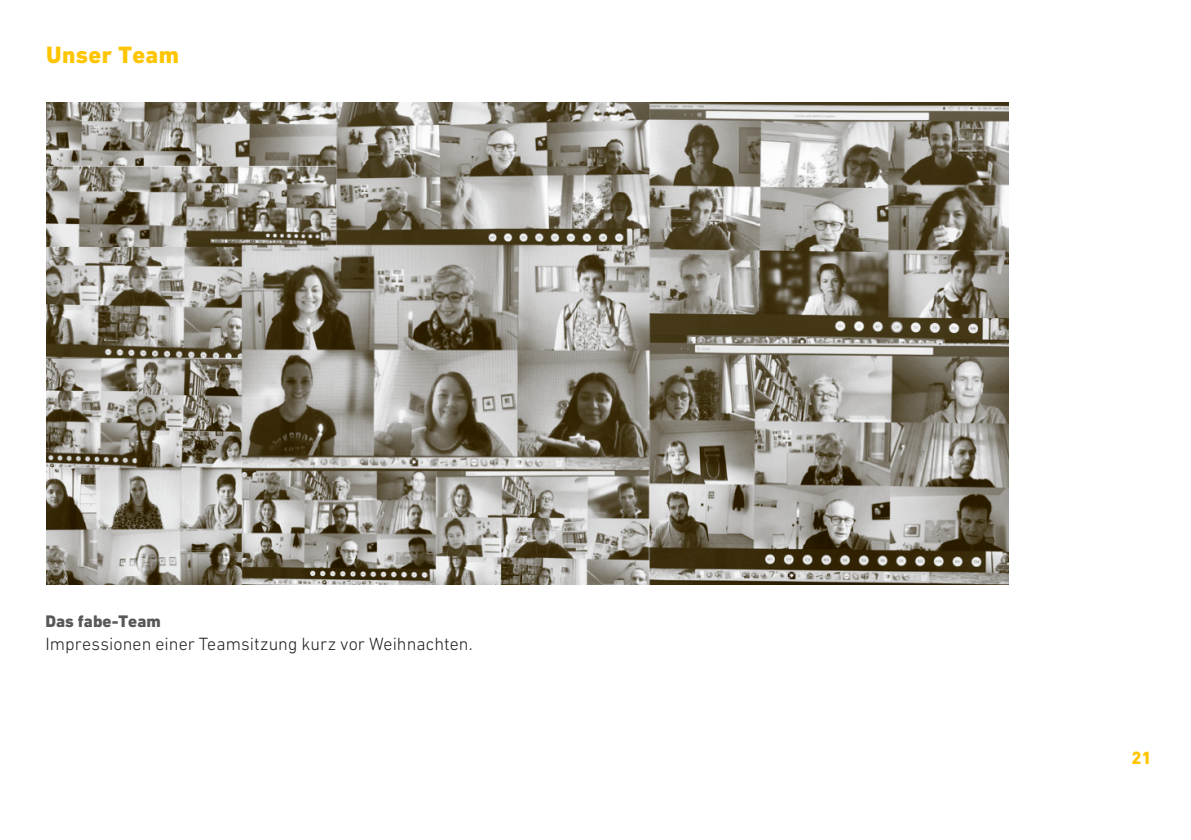
<style>
.page{position:relative;width:1191px;height:840px;background:#fff}
.page>*{position:absolute;margin:0;border:0;box-sizing:border-box;transform-origin:0 0}
.t1{font:800 24px "DIN Next LT Pro";letter-spacing:.015em;color:#ffc500}
.t2{font:300 18px "DIN Next LT Pro";letter-spacing:.005em;color:#231f20}
.t3{font:800 18px "DIN Next LT Pro";color:#ffc500}
.t4{font:800 17px "DIN Next LT Pro";letter-spacing:.005em;color:#57585a}
</style>
<div class="page">
<img style="left:46px;top:103px;width:962px;height:480px">
<h1 class="t1" style="left:46px;top:41px;width:134px">Unser Team</h1>
<p class="t4" style="left:45px;top:611px;width:117px">Das fabe-Team</p>
<p class="t2" style="left:45px;top:633px;width:429px">Impressionen einer Teamsitzung kurz vor Weihnachten.</p>
<p class="t3" style="left:1131px;top:746px;width:22px">21</p>
</div>
